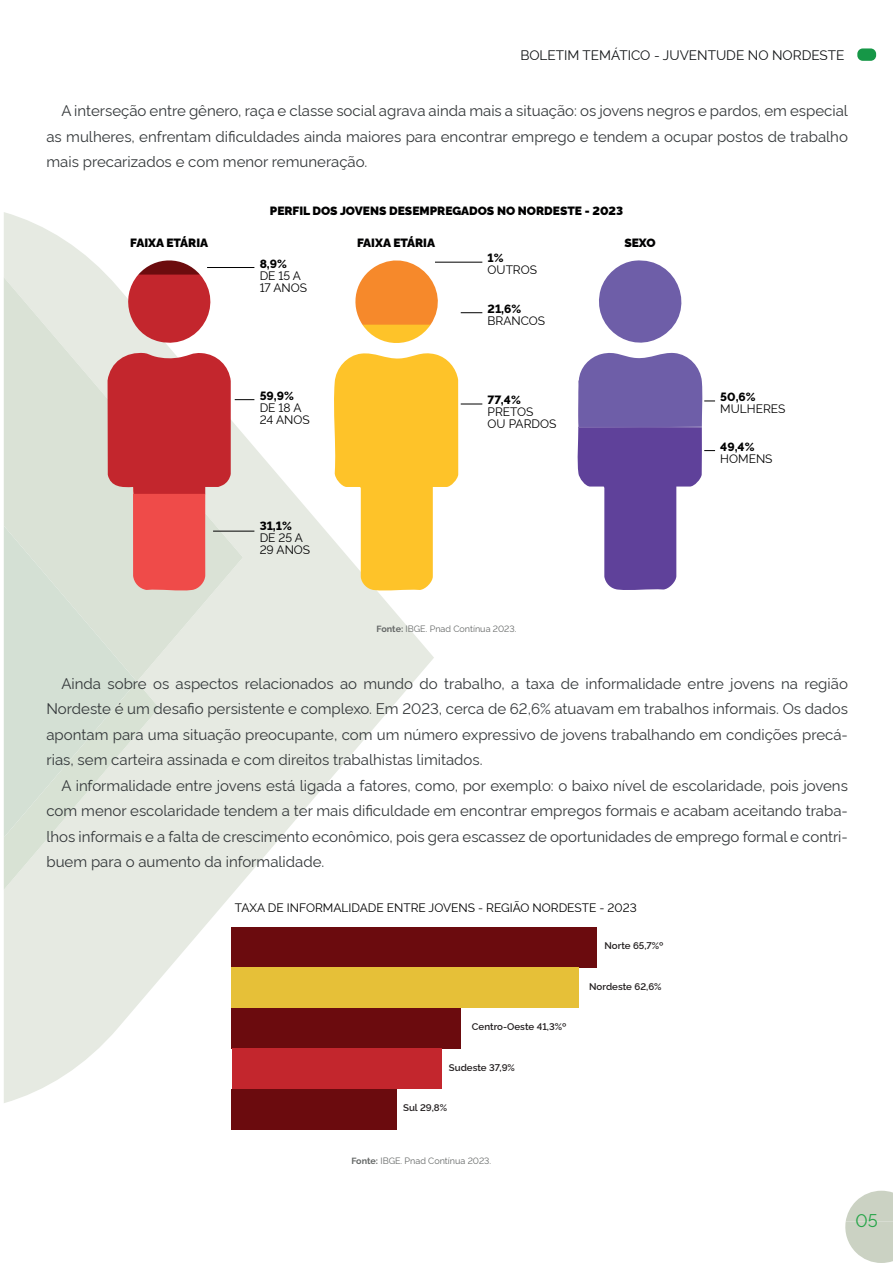
<style>
.page{position:relative;width:893px;height:1263px;background:#fff}
.page>*{position:absolute;margin:0;border:0;box-sizing:border-box;transform-origin:0 0}
.t1{font:18px "Rawline";color:#27a549}
.t2{font:15px/25.5px "Rawline";color:#333739;text-align:justify}
.t3{font:13.5px "Rawline";color:#111416}
.t4{font:12px/12px "Rawline";color:#000001}
.t5{font:900 12px "Rawline";color:#000001}
.t6{font:800 12px "Rawline";color:#000001}
.t7{font:600 9.75px "Rawline";color:#231f20}
.t8{font:9px "Rawline";color:#666968}
.s1{font-weight:700}
</style>
<div class="page">
<svg style="left:4px;top:212px;width:430px;height:891px"></svg>
<div style="left:857px;top:48px;width:19px;height:13px;background:#169747;border-radius:5px"></div>
<svg style="left:845px;top:1191px;width:48px;height:72px"></svg>
<div style="left:232px;top:927px;width:365px;height:40px;background:#6b0b0e"></div>
<div style="left:232px;top:967px;width:347px;height:41px;background:#e6c038"></div>
<div style="left:232px;top:1008px;width:229px;height:40px;background:#6b0b0e"></div>
<div style="left:232px;top:1048px;width:209px;height:41px;background:#c3262d"></div>
<div style="left:232px;top:1089px;width:165px;height:40px;background:#6b0b0e"></div>
<svg style="left:332px;top:245px;width:150px;height:346px"></svg>
<svg style="left:4px;top:256px;width:250px;height:634px;background:#dcc5bf"></svg>
<hr style="left:213px;top:531px;width:41px;height:1px;background:#000001">
<svg style="left:577px;top:260px;width:138px;height:330px"></svg>
<p class="t3" style="left:520px;top:45px;width:326px">BOLETIM TEMÁTICO - JUVENTUDE NO NORDESTE</p>
<p class="t2" style="left:46px;top:97px;width:803px;text-indent:15px">A interseção entre gênero, raça e classe social agrava ainda mais a situação: os jovens negros e pardos, em especial as mulheres, enfrentam dificuldades ainda maiores para encontrar emprego e tendem a ocupar postos de trabalho mais precarizados e com menor remuneração.</p>
<p class="t5" style="left:130px;top:234px;width:80px">FAIXA ETÁRIA</p>
<p class="t5" style="left:270px;top:201px;width:355px">PERFIL DOS JOVENS DESEMPREGADOS NO NORDESTE - 2023</p>
<p class="t6" style="left:260px;top:254px;width:29px">8,9%</p>
<p class="t4" style="left:260px;top:268px;width:49px">DE 15 A<br>17 ANOS</p>
<p class="t6" style="left:260px;top:386px;width:36px">59,9%</p>
<p class="t4" style="left:260px;top:400px;width:52px">DE 18 A<br>24 ANOS</p>
<p class="t6" style="left:260px;top:516px;width:34px">31,1%</p>
<p class="t4" style="left:260px;top:530px;width:52px">DE 25 A<br>29 ANOS</p>
<p class="t5" style="left:357px;top:234px;width:80px">FAIXA ETÁRIA</p>
<p class="t6" style="left:488px;top:249px;width:18px">1%</p>
<p class="t4" style="left:488px;top:263px;width:51px">OUTROS</p>
<p class="t6" style="left:488px;top:299px;width:35px">21,6%</p>
<p class="t4" style="left:488px;top:313px;width:59px">BRANCOS</p>
<p class="t6" style="left:488px;top:390px;width:35px">77,4%</p>
<p class="t4" style="left:488px;top:404px;width:70px">PRETOS<br>OU PARDOS</p>
<p class="t5" style="left:624px;top:234px;width:33px">SEXO</p>
<p class="t6" style="left:720px;top:387px;width:37px">50,6%</p>
<p class="t4" style="left:720px;top:401px;width:67px">MULHERES</p>
<p class="t6" style="left:720px;top:437px;width:36px">49,4%</p>
<p class="t4" style="left:720px;top:451px;width:54px">HOMENS</p>
<p class="t8" style="left:377px;top:621px;width:141px"><span class="s1">Fonte:</span> IBGE. Pnad Contínua 2023.</p>
<p class="t2" style="left:46px;top:669px;width:803px;text-indent:15px">Ainda sobre os aspectos relacionados ao mundo do trabalho, a taxa de informalidade entre jovens na região Nordeste é um desafio persistente e complexo. Em 2023, cerca de 62,6% atuavam em trabalhos informais. Os dados apontam para uma situação preocupante, com um número expressivo de jovens trabalhando em condições precá&shy;rias, sem carteira assinada e com direitos trabalhistas limitados.</p>
<p class="t2" style="left:46px;top:771px;width:803px;text-indent:15px">A informalidade entre jovens está ligada a fatores, como, por exemplo: o baixo nível de escolaridade, pois jovens com menor escolaridade tendem a ter mais dificuldade em encontrar empregos formais e acabam aceitando traba&shy;lhos informais e a falta de crescimento econômico, pois gera escassez de oportunidades de emprego formal e contri&shy;buem para o aumento da informalidade.</p>
<p class="t4" style="left:235px;top:901px;width:403px">TAXA DE INFORMALIDADE ENTRE JOVENS - REGIÃO NORDESTE - 2023</p>
<p class="t7" style="left:472px;top:1019px;width:96px">Centro-Oeste 41,3%º</p>
<p class="t7" style="left:449px;top:1060px;width:68px">Sudeste 37,9%</p>
<p class="t7" style="left:403px;top:1100px;width:45px">Sul 29,8%</p>
<p class="t8" style="left:351px;top:1153px;width:141px"><span class="s1">Fonte:</span> IBGE. Pnad Contínua 2023.</p>
<p class="t7" style="left:604px;top:938px;width:60px">Norte 65,7%º</p>
<p class="t7" style="left:589px;top:979px;width:74px">Nordeste 62,6%</p>
<p class="t1" style="left:856px;top:1206px;width:24px">05</p>
</div>
